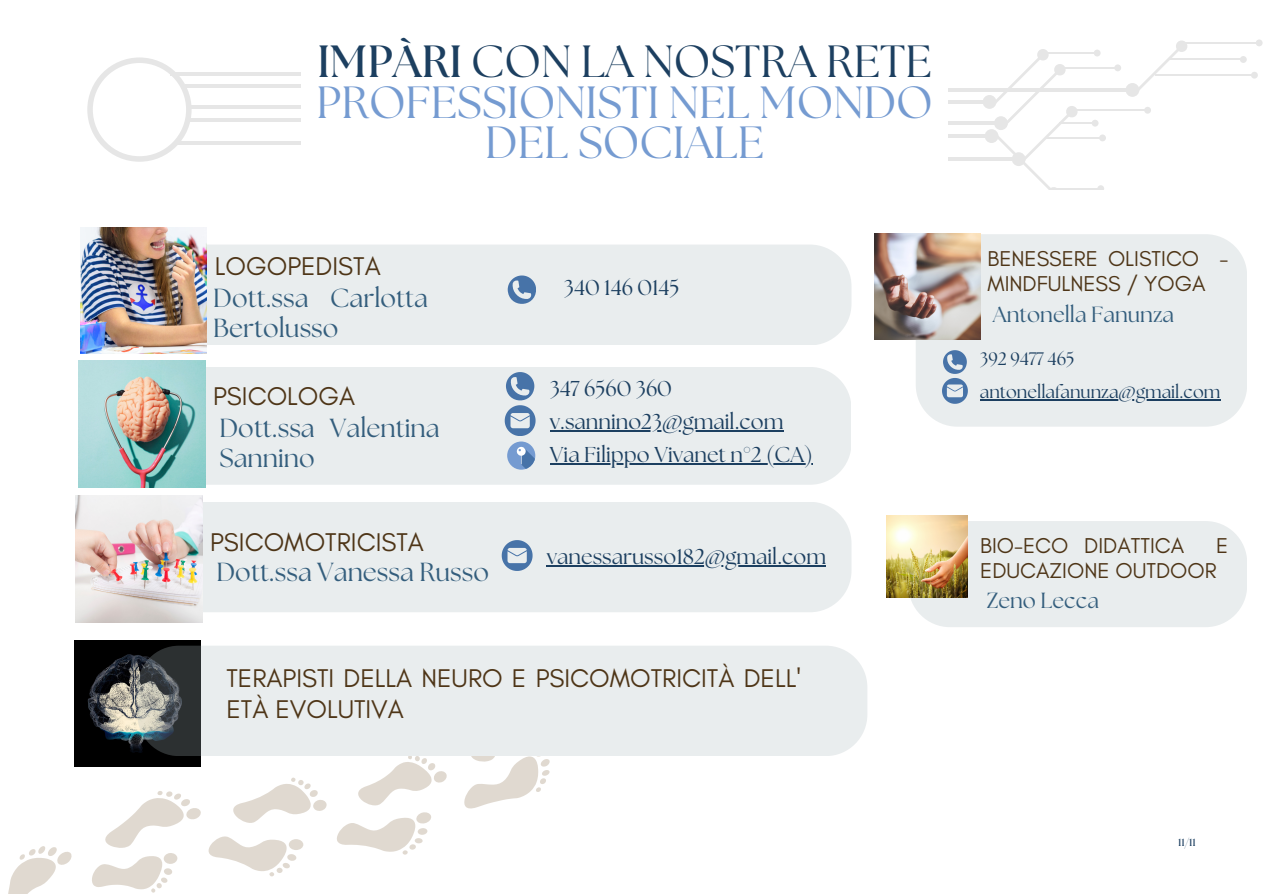
<style>
.page{position:relative;width:1263px;height:894px;background:#fff}
.page>*{position:absolute;margin:0;border:0;box-sizing:border-box;transform-origin:0 0}
.t1{font:45px/40.5px "The Seasons";color:#759bd1;text-align:center}
.t2{font:26.1px/30.3px "Glacial Indifference";color:#4e3517}
.t3{font:26.1px/30.3px "The Seasons";color:#345e7d}
.t4{font:21.9px/25.3px "Glacial Indifference";color:#4e3517}
.t5{font:21.9px "The Seasons";color:#345e7d}
.t6{font:21.45px/33.2px "The Seasons";color:#1c3f60}
.t7{font:18px "The Seasons";color:#1c3f60}
.t8{font:700 10.5px "The Seasons";color:#1c3f60}
.s1{font-weight:700;color:#1c3f60}
.s2{color:#1c3f60}
</style>
<div class="page">
<svg style="left:87px;top:57px;width:105px;height:105px"></svg>
<hr style="left:185px;top:84px;width:116px;height:4px;background:#e6e6e6">
<hr style="left:188px;top:118px;width:113px;height:4px;background:#e6e6e6">
<hr style="left:188px;top:106px;width:113px;height:3px;background:#000">
<hr style="left:175px;top:141px;width:126px;height:4px;background:#e6e6e6">
<hr style="left:170px;top:72px;width:131px;height:4px;background:#e6e6e6">
<hr style="left:948px;top:100px;width:42px;height:4px;background:#e6e6e6">
<div style="left:982px;top:95px;width:14px;height:14px;background:#e6e6e6;border-radius:50%"></div>
<hr style="left:948px;top:134px;width:44px;height:4px;background:#e6e6e6">
<div style="left:985px;top:129px;width:13px;height:14px;background:#e6e6e6;border-radius:50%"></div>
<hr style="left:948px;top:121px;width:53px;height:4px;background:#e6e6e6">
<hr style="left:948px;top:157px;width:71px;height:4px;background:#e6e6e6">
<hr style="left:948px;top:88px;width:185px;height:4px;background:#e6e6e6">
<div style="left:1125px;top:83px;width:14px;height:14px;background:#e6e6e6;border-radius:50%"></div>
<svg style="left:1136px;top:40px;width:52px;height:51px"></svg>
<hr style="left:1183px;top:42px;width:76px;height:2px;background:#000">
<div style="left:1256px;top:39px;width:7px;height:7px;background:#e6e6e6;border-radius:50%"></div>
<hr style="left:1168px;top:59px;width:75px;height:1px;background:#000">
<div style="left:1240px;top:56px;width:7px;height:7px;background:#e6e6e6;border-radius:50%"></div>
<hr style="left:1155px;top:74px;width:100px;height:2px;background:#000">
<div style="left:1251px;top:72px;width:7px;height:7px;background:#e6e6e6;border-radius:50%"></div>
<svg style="left:994px;top:49px;width:84px;height:140px"></svg>
<hr style="left:1075px;top:109px;width:73px;height:2px;background:#000">
<div style="left:1144px;top:107px;width:7px;height:7px;background:#e6e6e6;border-radius:50%"></div>
<hr style="left:1059px;top:122px;width:36px;height:2px;background:#000">
<div style="left:1092px;top:120px;width:6px;height:7px;background:#e6e6e6;border-radius:50%"></div>
<hr style="left:1045px;top:137px;width:58px;height:2px;background:#000">
<div style="left:1099px;top:134px;width:7px;height:7px;background:#e6e6e6;border-radius:50%"></div>
<hr style="left:1044px;top:52px;width:53px;height:2px;background:#000">
<div style="left:1094px;top:50px;width:7px;height:6px;background:#e6e6e6;border-radius:50%"></div>
<hr style="left:1062px;top:67px;width:56px;height:2px;background:#000">
<div style="left:1114px;top:64px;width:7px;height:7px;background:#e6e6e6;border-radius:50%"></div>
<hr style="left:1051px;top:188px;width:50px;height:1px;background:#000">
<svg style="left:1097px;top:185px;width:7px;height:4px"></svg>
<svg style="left:8px;top:846px;width:64px;height:47px"></svg>
<svg style="left:105px;top:791px;width:96px;height:56px"></svg>
<svg style="left:163px;top:852px;width:15px;height:12px"></svg>
<svg style="left:92px;top:854px;width:80px;height:38px"></svg>
<svg style="left:233px;top:777px;width:94px;height:46px"></svg>
<svg style="left:289px;top:838px;width:14px;height:11px"></svg>
<svg style="left:208px;top:836px;width:89px;height:40px"></svg>
<svg style="left:337px;top:756px;width:110px;height:98px"></svg>
<svg style="left:464px;top:756px;width:86px;height:53px"></svg>
<div style="left:126px;top:244px;width:725px;height:101px;background:#e9edee;border-radius:42px"></div>
<img style="left:80px;top:227px;width:127px;height:127px">
<svg style="left:508px;top:275px;width:28px;height:29px"></svg>
<div style="left:125px;top:367px;width:726px;height:117px;background:#e9edee;border-radius:42px"></div>
<img style="left:79px;top:361px;width:126px;height:126px">
<svg style="left:505px;top:372px;width:30px;height:63px"></svg>
<svg style="left:507px;top:441px;width:28px;height:28px"></svg>
<div style="left:122px;top:501px;width:729px;height:111px;background:#e9edee;border-radius:42px"></div>
<img style="left:76px;top:495px;width:126px;height:127px">
<svg style="left:502px;top:540px;width:30px;height:30px"></svg>
<div style="left:916px;top:234px;width:331px;height:192px;background:#e9edee;border-radius:42px"></div>
<img style="left:875px;top:233px;width:106px;height:106px">
<svg style="left:942px;top:350px;width:26px;height:53px"></svg>
<div style="left:908px;top:521px;width:339px;height:106px;background:#e9edee;border-radius:42px"></div>
<img style="left:886px;top:515px;width:81px;height:82px">
<hr style="left:550px;top:430px;width:233px;height:1px;background:#1c3f60">
<hr style="left:550px;top:463px;width:263px;height:1px;background:#1c3f60">
<hr style="left:547px;top:565px;width:279px;height:1px;background:#1c3f60">
<hr style="left:980px;top:399px;width:240px;height:1px;background:#1c3f60">
<img style="left:74px;top:640px;width:127px;height:126px">
<svg style="left:137px;top:645px;width:730px;height:111px;background:#dce0e1"></svg>
<h1 class="t1" style="left:317px;top:44px;width:618px"><span class="s1">IMPÀRI</span> <span class="s2">CON LA NOSTRA RETE<br></span>PROFESSIONISTI NEL MONDO<br>DEL SOCIALE</h1>
<p class="t2" style="left:215px;top:251px;width:167px">LOGOPEDISTA</p>
<p class="t3" style="left:213px;top:284px;width:216px">Dott.ssa Carlotta<br>Bertolusso</p>
<p class="t6" style="left:564px;top:272px;width:117px">340 146 0145</p>
<p class="t2" style="left:213px;top:380px;width:144px">PSICOLOGA</p>
<p class="t3" style="left:219px;top:414px;width:222px">Dott.ssa Valentina<br>Sannino</p>
<p class="t2" style="left:210px;top:526px;width:215px">PSICOMOTRICISTA</p>
<p class="t3" style="left:216px;top:558px;width:274px">Dott.ssa Vanessa Russo</p>
<p class="t6" style="left:550px;top:373px;width:264px">347 6560 360 v.sannino23@gmail.com<br>Via Filippo Vivanet n°2 (CA)</p>
<p class="t6" style="left:547px;top:541px;width:281px">vanessarusso182@gmail.com</p>
<p class="t2" style="left:226px;top:662px;width:576px">TERAPISTI DELLA NEURO E PSICOMOTRICITÀ DELL'<br>ETÀ EVOLUTIVA</p>
<p class="t4" style="left:987px;top:245px;width:242px">BENESSERE OLISTICO -<br>MINDFULNESS / YOGA</p>
<p class="t5" style="left:993px;top:304px;width:183px">Antonella Fanunza</p>
<p class="t7" style="left:980px;top:350px;width:96px">392 9477 465</p>
<p class="t7" style="left:980px;top:384px;width:242px">antonellafanunza@gmail.com</p>
<p class="t4" style="left:980px;top:532px;width:206px">BIO-ECO DIDATTICA</p>
<p class="t4" style="left:980px;top:532px;width:250px;text-indent:236px">E<br>EDUCAZIONE OUTDOOR</p>
<p class="t5" style="left:987px;top:590px;width:114px">Zeno Lecca</p>
<p class="t8" style="left:1178px;top:837px;width:19px">11/11</p>
</div>
